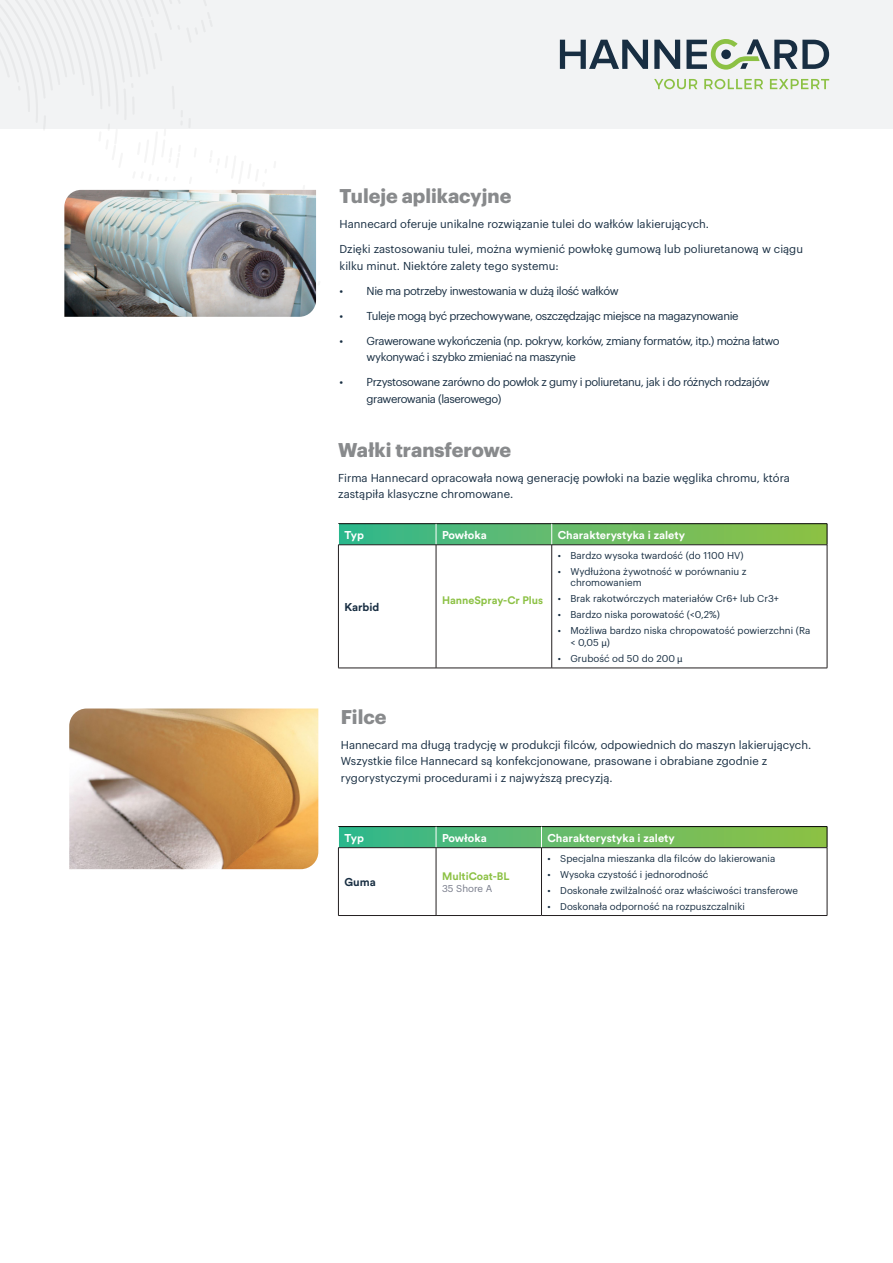
<style>
.page{position:relative;width:893px;height:1263px;background:#fff}
.page>*{position:absolute;margin:0;border:0;box-sizing:border-box;transform-origin:0 0}
.HC_DOC_-_Body_title{font:700 19.5px "Graphik";color:#888a8c}
.t1{font:11.25px/16.5px "Graphik";color:#182e42}
.t2{font:11.25px/16.5px "Graphik";letter-spacing:-.035em;color:#182e42}
.t3{font:700 11.25px "Circular Std";color:#fff}
.t4{font:700 11.25px "Circular Std";color:#182e42}
.HC_LEAFLET_HC_Table{font:700 10.8px "Circular Std";color:#8cc144}
.t5{font:9.75px/11.7px "Graphik";color:#182e42}
.HC_LEAFLET_HC_Table-2{font:9.75px "Graphik";color:#757988}
.s1{font-family:"Myriad Pro"}
</style>
<div class="page">
<div style="left:0;top:0;width:893px;height:128px;background:#f2f3f4"></div>
<svg style="left:0;top:128px;width:321px;height:172px"></svg>
<svg style="left:560px;top:40px;width:88px;height:29px"></svg>
<svg style="left:654px;top:40px;width:26px;height:29px"></svg>
<svg style="left:686px;top:39px;width:143px;height:31px"></svg>
<svg style="left:654px;top:79px;width:175px;height:10px"></svg>
<img style="left:64px;top:190px;width:252px;height:127px">
<img style="left:69px;top:708px;width:249px;height:161px">
<svg style="left:338px;top:826px;width:490px;height:22px;background:#60b364"></svg>
<hr style="left:338px;top:847px;width:98px;height:1px;background:#231f20">
<hr style="left:436px;top:847px;width:105px;height:1px;background:#231f20">
<hr style="left:541px;top:847px;width:286px;height:1px;background:#231f20">
<hr style="left:338px;top:848px;width:1px;height:67px;background:#231f20">
<hr style="left:436px;top:848px;width:1px;height:67px;background:#231f20">
<hr style="left:541px;top:848px;width:1px;height:67px;background:#231f20">
<hr style="left:827px;top:848px;width:1px;height:67px;background:#231f20">
<hr style="left:338px;top:915px;width:98px;height:1px;background:#231f20">
<hr style="left:436px;top:915px;width:105px;height:1px;background:#231f20">
<hr style="left:541px;top:915px;width:286px;height:1px;background:#231f20">
<hr style="left:338px;top:523px;width:98px;height:1px;background:#040503">
<hr style="left:436px;top:523px;width:116px;height:1px;background:#040503">
<hr style="left:552px;top:523px;width:275px;height:1px;background:#040503">
<svg style="left:339px;top:524px;width:489px;height:21px;background:#63b967"></svg>
<hr style="left:338px;top:544px;width:98px;height:1px;background:#231f20">
<hr style="left:436px;top:544px;width:116px;height:1px;background:#231f20">
<hr style="left:552px;top:544px;width:275px;height:1px;background:#231f20">
<hr style="left:338px;top:545px;width:1px;height:123px;background:#231f20">
<hr style="left:436px;top:545px;width:1px;height:123px;background:#231f20">
<hr style="left:551px;top:545px;width:1px;height:123px;background:#231f20">
<hr style="left:827px;top:545px;width:1px;height:123px;background:#231f20">
<hr style="left:338px;top:668px;width:98px;height:1px;background:#231f20">
<hr style="left:436px;top:668px;width:116px;height:1px;background:#231f20">
<hr style="left:552px;top:668px;width:275px;height:1px;background:#231f20">
<p class="HC_DOC_-_Body_title" style="left:340px;top:181px;width:173px">Tuleje aplikacyjne</p>
<p class="t1" style="left:340px;top:215px;width:371px">Hannecard oferuje unikalne rozwiązanie tulei do wałków lakierujących.</p>
<p class="t1" style="left:340px;top:240px;width:465px">Dzięki zastosowaniu tulei, można wymienić powłokę gumową lub poliuretanową w ciągu kilku minut. Niektóre zalety tego systemu:</p>
<p class="t2" style="left:340px;top:281px;width:280px">• Nie ma potrzeby inwestowania w dużą ilość wałków</p>
<p class="t2" style="left:340px;top:306px;width:400px">• Tuleje mogą być przechowywane, oszczędzając miejsce na magazynowanie</p>
<p class="t2" style="left:367px;top:331px;width:415px;text-indent:-27px">• Grawerowane wykończenia (np. pokryw, korków, zmiany formatów, itp.) można łatwo wykonywać i szybko zmieniać na maszynie</p>
<p class="t2" style="left:367px;top:373px;width:405px;text-indent:-27px">• Przystosowane zarówno do powłok z gumy i poliuretanu, jak i do różnych rodzajów grawerowania (laserowego)</p>
<p class="HC_DOC_-_Body_title" style="left:338px;top:434px;width:174px">Wałki transferowe</p>
<p class="t1" style="left:338px;top:468px;width:453px">Firma Hannecard opracowała nową generację powłoki na bazie węglika chromu, która zastąpiła klasyczne chromowane.</p>
<p class="t3" style="left:344px;top:528px;width:21px">Typ</p>
<p class="t3" style="left:442px;top:528px;width:46px">Powłoka</p>
<p class="t3" style="left:558px;top:528px;width:129px">Charakterystyka i zalety</p>
<p class="t4" style="left:344px;top:600px;width:36px">Karbid</p>
<p class="HC_LEAFLET_HC_Table" style="left:442px;top:593px;width:103px">HanneSpray-Cr Plus</p>
<p class="t5" style="left:558px;top:548px;width:187px">• Bardzo wysoka twardość (do 1100 HV)</p>
<p class="t5" style="left:570px;top:564px;width:178px;text-indent:-13px">• Wydłużona żywotność w porównaniu z chromowaniem</p>
<p class="t5" style="left:558px;top:592px;width:223px">• Brak rakotwórczych materiałów Cr6+ lub Cr3+</p>
<p class="t5" style="left:558px;top:608px;width:164px">• Bardzo niska porowatość (&lt;0,2%)</p>
<p class="t5" style="left:570px;top:624px;width:241px;text-indent:-13px">• Możliwa bardzo niska chropowatość powierzchni (Ra &lt; 0,05 <span class="s1">µ</span>)</p>
<p class="t5" style="left:558px;top:652px;width:126px">• Grubość od 50 do 200 <span class="s1">µ</span></p>
<p class="HC_DOC_-_Body_title" style="left:341px;top:702px;width:47px">Filce</p>
<p class="t1" style="left:341px;top:736px;width:472px">Hannecard ma długą tradycję w produkcji filców, odpowiednich do maszyn lakierujących.<br>Wszystkie filce Hannecard są konfekcjonowane, prasowane i obrabiane zgodnie z rygorystyczymi procedurami i z najwyższą precyzją.</p>
<p class="t3" style="left:344px;top:830px;width:21px">Typ</p>
<p class="t3" style="left:442px;top:830px;width:46px">Powłoka</p>
<p class="t3" style="left:547px;top:830px;width:129px">Charakterystyka i zalety</p>
<p class="t4" style="left:344px;top:875px;width:33px">Guma</p>
<p class="t5" style="left:547px;top:851px;width:229px">• Specjalna mieszanka dla filców do lakierowania</p>
<p class="t5" style="left:547px;top:867px;width:162px">• Wysoka czystość i jednorodność</p>
<p class="t5" style="left:547px;top:883px;width:252px">• Doskonałe zwilżalność oraz właściwości transferowe</p>
<p class="t5" style="left:547px;top:899px;width:199px">• Doskonała odporność na rozpuszczalniki</p>
<p class="HC_LEAFLET_HC_Table" style="left:442px;top:869px;width:69px">MultiCoat-BL</p>
<p class="HC_LEAFLET_HC_Table-2" style="left:442px;top:881px;width:52px">35 Shore A</p>
</div>
